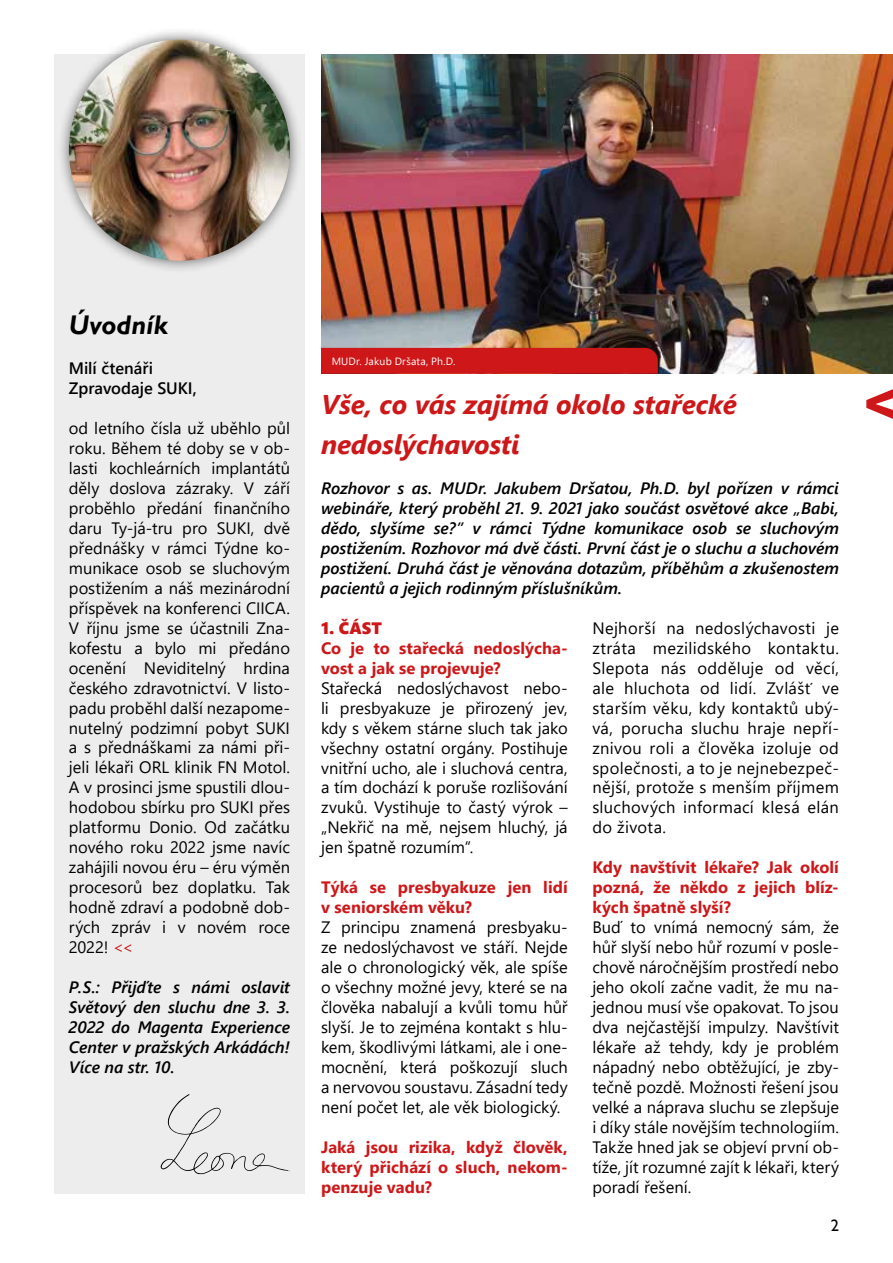
<style>
.page{position:relative;width:893px;height:1263px;background:#fff}
.page>*{position:absolute;margin:0;border:0;box-sizing:border-box;transform-origin:0 0}
.t1{font:italic 700 27px/39.9px "Segoe UI";letter-spacing:-.005em;color:#cd1719}
.t2{font:italic 700 27px "Gill Sans";letter-spacing:.005em;color:#000}
.t3{font:16.5px/20px "Segoe UI";color:#000;text-align:justify}
.t4{font:italic 600 16.5px/20px "Segoe UI";color:#000;text-align:justify}
.t5{font:700 16.5px/20px "Segoe UI";letter-spacing:.005em;color:#cd1719}
.t6{font:600 16.5px/20px "Segoe UI";color:#000}
.t7{font:16.5px "Segoe UI Black";color:#cd1719}
.t8{font:16.5px "Gill Sans";color:#000}
.t9{font:10.5px "Segoe UI";letter-spacing:.015em;color:#fff}
.s1{color:#cd1719}
</style>
<div class="page">
<div style="left:54px;top:54px;width:251px;height:1139px;background:#ededed"></div>
<div style="left:56px;top:27px;width:246px;height:247px;background:#000;opacity:.55"></div>
<img style="left:69px;top:40px;width:221px;height:221px;border-radius:111px">
<img style="left:321px;top:54px;width:572px;height:320px">
<svg style="left:866px;top:389px;width:27px;height:30px"></svg>
<svg style="left:160px;top:1094px;width:130px;height:80px"></svg>
<div style="left:321px;top:348px;width:337px;height:26px;background:#cd1719"></div>
<h1 class="t2" style="left:69px;top:309px;width:100px">Úvodník</h1>
<p class="t6" style="left:69px;top:357px;width:129px">Milí čtenáři<br>Zpravodaje SUKI,</p>
<p class="t3" style="left:69px;top:416px;width:223px">od letního čísla už uběhlo půl roku. Během té doby se v ob&shy;lasti kochleárních implantátů děly doslova zázraky. V září proběhlo předání finančního daru Ty-já-tru pro SUKI, dvě přednášky v rámci Týdne ko&shy;munikace osob se sluchovým postižením a náš mezinárodní příspěvek na konferenci CIICA.<br>V říjnu jsme se účastnili Zna&shy;kofestu a bylo mi předáno ocenění Neviditelný hrdina českého zdravotnictví. V listo&shy;padu proběhl další nezapome&shy;nutelný podzimní pobyt SUKI a s přednáškami za námi při&shy;jeli lékaři ORL klinik FN Motol.<br>A v prosinci jsme spustili dlou&shy;hodobou sbírku pro SUKI přes platformu Donio. Od začátku nového roku 2022 jsme navíc zahájili novou éru – éru výměn procesorů bez doplatku. Tak hodně zdraví a podobně dob&shy;rých zpráv i v novém roce 2022! <span class="s1">&lt;&lt;</span></p>
<p class="t4" style="left:69px;top:975px;width:223px">P.S.: Přijďte s námi oslavit Světový den sluchu dne 3. 3.<br>2022 do Magenta Experience Center v pražských Arkádách!<br>Více na str. 10.</p>
<p class="t9" style="left:332px;top:352px;width:125px">MUDr. Jakub Dršata, Ph.D.</p>
<h1 class="t1" style="left:321px;top:380px;width:417px">Vše, co vás zajímá okolo stařecké nedoslýchavosti</h1>
<p class="t4" style="left:321px;top:475px;width:519px">Rozhovor s as. MUDr. Jakubem Dršatou, Ph.D. byl pořízen v rámci webináře, který proběhl 21. 9. 2021 jako součást osvětové akce „Babi, dědo, slyšíme se?” v rámci Týdne komunikace osob se sluchovým postižením. Rozhovor má dvě části. První část je o sluchu a sluchovém postižení. Druhá část je věnována dotazům, příběhům a zkušenostem pacientů a jejich rodinným příslušníkům.</p>
<p class="t7" style="left:321px;top:616px;width:62px">1. ČÁST</p>
<p class="t5" style="left:321px;top:636px;width:248px">Co je to stařecká nedoslýcha&shy;vost a jak se projevuje?</p>
<p class="t3" style="left:321px;top:676px;width:248px">Stařecká nedoslýchavost nebo&shy;li presbyakuze je přirozený jev, kdy s věkem stárne sluch tak jako všechny ostatní orgány. Postihuje vnitřní ucho, ale i sluchová centra, a tím dochází k poruše rozlišování zvuků. Vystihuje to častý výrok – „Nekřič na mě, nejsem hluchý, já jen špatně rozumím“.</p>
<p class="t5" style="left:321px;top:876px;width:248px">Týká se presbyakuze jen lidí v seniorském věku?</p>
<p class="t3" style="left:321px;top:916px;width:248px">Z principu znamená presbyaku&shy;ze nedoslýchavost ve stáří. Nejde ale o chronologický věk, ale spíše o všechny možné jevy, které se na člověka nabalují a kvůli tomu hůř slyší. Je to zejména kontakt s hlu&shy;kem, škodlivými látkami, ale i one&shy;mocnění, která poškozují sluch a nervovou soustavu. Zásadní tedy není počet let, ale věk biologický.</p>
<p class="t5" style="left:321px;top:1136px;width:248px;text-align:justify">Jaká jsou rizika, když člověk, který přichází o sluch, nekom&shy;penzuje vadu?</p>
<p class="t3" style="left:592px;top:616px;width:248px">Nejhorší na nedoslýchavosti je ztráta mezilidského kontaktu.<br>Slepota nás odděluje od věcí, ale hluchota od lidí. Zvlášť ve starším věku, kdy kontaktů ubý&shy;vá, porucha sluchu hraje nepří&shy;znivou roli a člověka izoluje od společnosti, a to je nejnebezpeč&shy;nější, protože s menším příjmem sluchových informací klesá elán do života.</p>
<p class="t5" style="left:592px;top:856px;width:248px;text-align:justify">Kdy navštívit lékaře? Jak okolí pozná, že někdo z jejich blíz&shy;kých špatně slyší?</p>
<p class="t3" style="left:592px;top:916px;width:248px">Buď to vnímá nemocný sám, že hůř slyší nebo hůř rozumí v posle&shy;chově náročnějším prostředí nebo jeho okolí začne vadit, že mu na&shy;jednou musí vše opakovat. To jsou dva nejčastější impulzy. Navštívit lékaře až tehdy, kdy je problém nápadný nebo obtěžující, je zby&shy;tečně pozdě. Možnosti řešení jsou velké a náprava sluchu se zlepšuje i díky stále novějším technologiím.<br>Takže hned jak se objeví první ob&shy;tíže, jít rozumné zajít k lékaři, který poradí řešení.</p>
<p class="t8" style="left:831px;top:1216px;width:10px">2</p>
</div>
